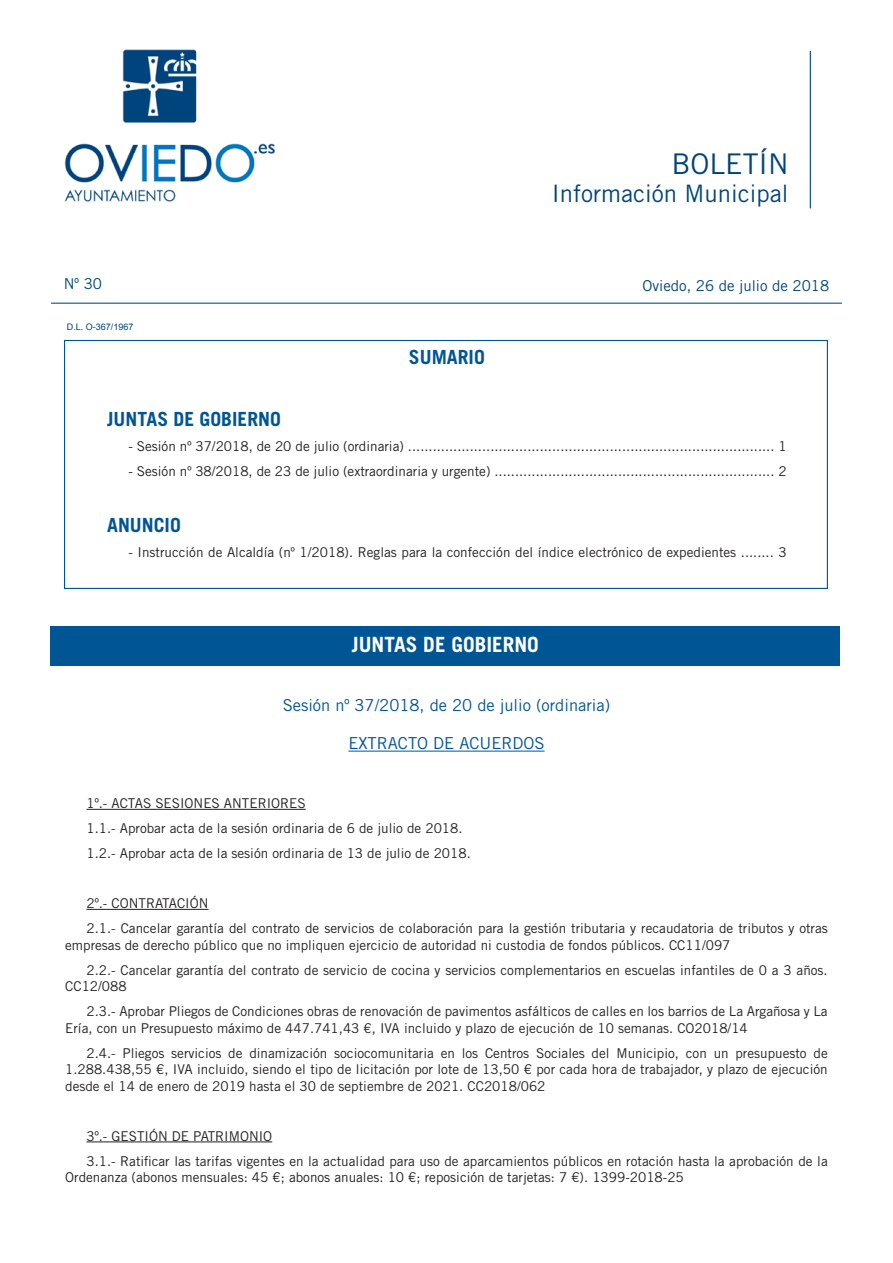
<style>
.page{position:relative;width:893px;height:1263px;background:#fff}
.page>*{position:absolute;margin:0;border:0;box-sizing:border-box;transform-origin:0 0}
.t1{font:28.5px "Trade Gothic LT Std";color:#00447b}
.t2{font:24px "Trade Gothic LT Std";color:#00447b}
.SECCIONES{font:700 21px "Trade Gothic LT Std";color:#fff}
.TITULOS_SUMARIO_trad{font:700 19.5px "Trade Gothic LT Std";color:#005595}
.TÍTULOS_ANUNCIOS_tra{font:700 19.5px "Trade Gothic LT Std";color:#005595}
.SESIONES_trade{font:16.5px "Trade Gothic LT Std";color:#005595}
.EXTRACTO_DE_ACUERDOS{font:16.5px "Trade Gothic LT Std";color:#005595}
.t3{font:15px "Trade Gothic LT Std";color:#00447b}
.TEXTO_BIM_trade{font:13.5px/16.5px "Trade Gothic LT Std";color:#231f20}
.t4{font:9px "Arial";color:#00447b}
</style>
<div class="page">
<hr style="left:810px;top:51px;width:1px;height:157px;background:#00447b">
<hr style="left:51px;top:303px;width:791px;height:1px;background:#005595">
<img style="left:64px;top:49px;width:211px;height:153px">
<div style="left:64px;top:340px;width:764px;height:249px;border:1px solid #005595"></div>
<hr style="left:348px;top:751px;width:197px;height:1px;background:#005595">
<hr style="left:86px;top:809px;width:220px;height:1px;background:#231f20">
<hr style="left:86px;top:909px;width:123px;height:1px;background:#231f20">
<hr style="left:86px;top:1141px;width:186px;height:1px;background:#231f20">
<div style="left:51px;top:626px;width:789px;height:39px;background:#005595"></div>
<p class="t3" style="left:64px;top:275px;width:40px">Nº 30</p>
<p class="t4" style="left:67px;top:321px;width:68px">D.L. O-367/1967</p>
<p class="TÍTULOS_ANUNCIOS_tra" style="left:409px;top:345px;width:77px">SUMARIO</p>
<p class="t1" style="left:671px;top:146px;width:119px">BOLETÍN</p>
<p class="t2" style="left:552px;top:179px;width:238px">Información Municipal</p>
<p class="t3" style="left:642px;top:277px;width:188px">Oviedo, 26 de julio de 2018</p>
<p class="TITULOS_SUMARIO_trad" style="left:107px;top:407px;width:175px">JUNTAS DE GOBIERNO</p>
<p class="TEXTO_BIM_trade" style="left:128px;top:438px;width:660px">- Sesión nº 37/2018, de 20 de julio (ordinaria) ......................................................................................... 1</p>
<p class="TEXTO_BIM_trade" style="left:128px;top:463px;width:660px">- Sesión nº 38/2018, de 23 de julio (extraordinaria y urgente) .................................................................... 2</p>
<p class="TITULOS_SUMARIO_trad" style="left:107px;top:513px;width:75px">ANUNCIO</p>
<p class="TEXTO_BIM_trade" style="left:128px;top:544px;width:660px">- Instrucción de Alcaldía (nº 1/2018). Reglas para la confección del índice electrónico de expedientes ........ 3</p>
<p class="SECCIONES" style="left:352px;top:631px;width:189px">JUNTAS DE GOBIERNO</p>
<p class="SESIONES_trade" style="left:283px;top:696px;width:329px">Sesión nº 37/2018, de 20 de julio (ordinaria)</p>
<p class="EXTRACTO_DE_ACUERDOS" style="left:348px;top:734px;width:198px">EXTRACTO DE ACUERDOS</p>
<p class="TEXTO_BIM_trade" style="left:86px;top:795px;width:221px">1º.- ACTAS SESIONES ANTERIORES</p>
<p class="TEXTO_BIM_trade" style="left:86px;top:820px;width:378px">1.1.- Aprobar acta de la sesión ordinaria de 6 de julio de 2018.</p>
<p class="TEXTO_BIM_trade" style="left:86px;top:845px;width:386px">1.2.- Aprobar acta de la sesión ordinaria de 13 de julio de 2018.</p>
<p class="TEXTO_BIM_trade" style="left:86px;top:895px;width:124px">2º.- CONTRATACIÓN</p>
<p class="TEXTO_BIM_trade" style="left:65px;top:920px;width:764px;text-indent:21px">2.1.- Cancelar garantía del contrato de servicios de colaboración para la gestión tributaria y recaudatoria de tributos y otras empresas de derecho público que no impliquen ejercicio de autoridad ni custodia de fondos públicos. CC11/097</p>
<p class="TEXTO_BIM_trade" style="left:65px;top:961px;width:764px;text-indent:21px">2.2.- Cancelar garantía del contrato de servicio de cocina y servicios complementarios en escuelas infantiles de 0 a 3 años.<br>CC12/088</p>
<p class="TEXTO_BIM_trade" style="left:65px;top:1003px;width:764px;text-indent:21px">2.3.- Aprobar Pliegos de Condiciones obras de renovación de pavimentos asfálticos de calles en los barrios de La Argañosa y La<br>Ería, con un Presupuesto máximo de 447.741,43 €, IVA incluido y plazo de ejecución de 10 semanas. CO2018/14</p>
<p class="TEXTO_BIM_trade" style="left:65px;top:1044px;width:764px;text-align:justify;text-indent:21px">2.4.- Pliegos servicios de dinamización sociocomunitaria en los Centros Sociales del Municipio, con un presupuesto de 1.288.438,55 €, IVA incluido, siendo el tipo de licitación por lote de 13,50 € por cada hora de trabajador, y plazo de ejecución desde el 14 de enero de 2019 hasta el 30 de septiembre de 2021. CC2018/062</p>
<p class="TEXTO_BIM_trade" style="left:86px;top:1127px;width:187px">3º.- GESTIÓN DE PATRIMONIO</p>
<p class="TEXTO_BIM_trade" style="left:65px;top:1152px;width:764px;text-indent:21px">3.1.- Ratificar las tarifas vigentes en la actualidad para uso de aparcamientos públicos en rotación hasta la aprobación de la<br>Ordenanza (abonos mensuales: 45 €; abonos anuales: 10 €; reposición de tarjetas: 7 €). 1399-2018-25</p>
</div>
